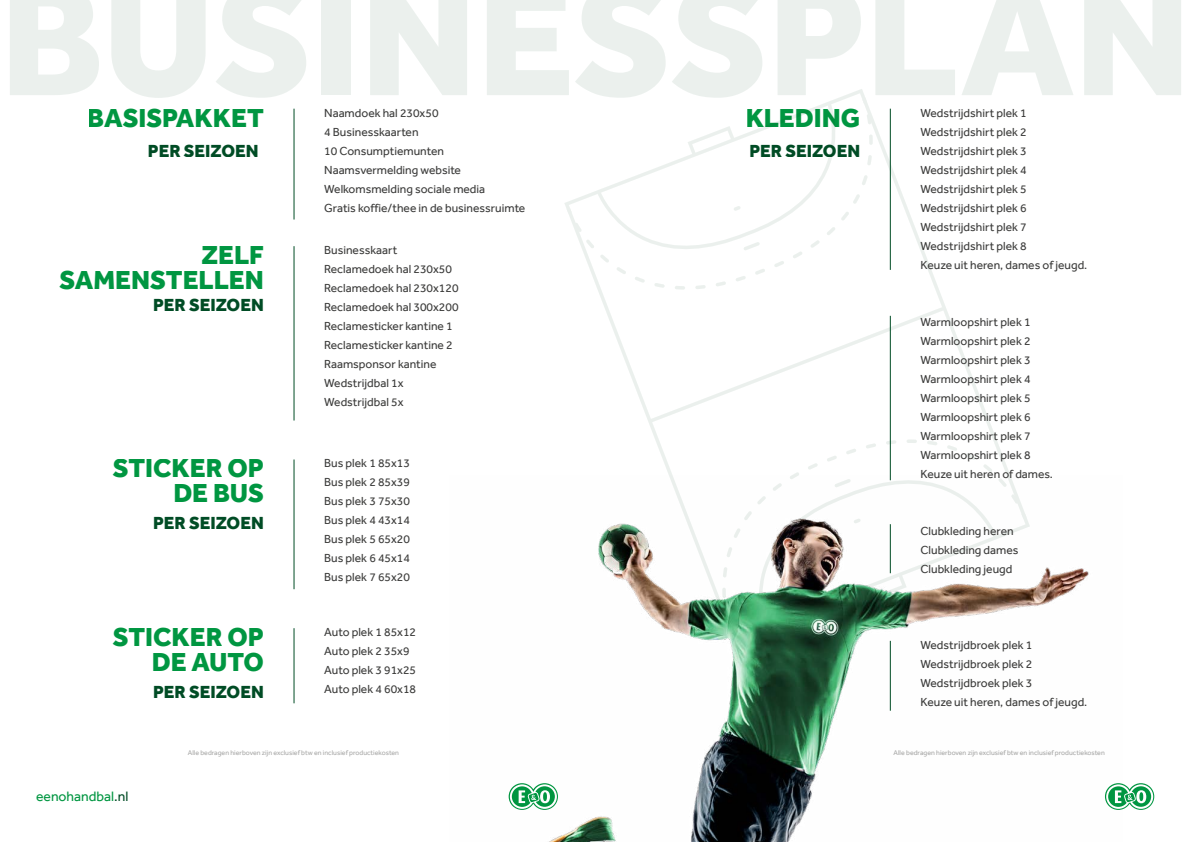
<style>
.page{position:relative;width:1191px;height:842px;background:#fff}
.page>*{position:absolute;margin:0;border:0;box-sizing:border-box;transform-origin:0 0}
.t1{font:800 26.8px/25px "Effra";color:#009641;text-align:right}
.t2{font:800 18px "Effra";color:#004c25}
.t3{font:14px "Effra";color:#009641}
.t4{font:12px/19px "Effra";color:#3c3c3b}
.t5{font:7px "Effra";color:#a8a8a7}
.s1{color:#004c25}
</style>
<div class="page">
<hr style="left:293px;top:109px;width:1px;height:110px;background:#004c25">
<hr style="left:293px;top:246px;width:1px;height:174px;background:#004c25">
<hr style="left:293px;top:459px;width:1px;height:130px;background:#004c25">
<hr style="left:293px;top:628px;width:1px;height:75px;background:#004c25">
<svg style="left:564px;top:89px;width:432px;height:387px"></svg>
<svg style="left:649px;top:307px;width:296px;height:116px"></svg>
<svg style="left:566px;top:207px;width:6px;height:7px"></svg>
<svg style="left:574px;top:114px;width:298px;height:176px"></svg>
<svg style="left:862px;top:97px;width:5px;height:7px"></svg>
<svg style="left:597px;top:103px;width:242px;height:150px"></svg>
<svg style="left:722px;top:439px;width:289px;height:37px"></svg>
<svg style="left:1123px;top:783px;width:31px;height:27px"></svg>
<hr style="left:889px;top:109px;width:1px;height:161px;background:#004c25">
<hr style="left:889px;top:316px;width:1px;height:164px;background:#004c25">
<img style="left:508px;top:476px;width:615px;height:366px">
<h1 class="t1" style="left:88px;top:105px;width:177px">BASISPAKKET</h1>
<h2 class="t2" style="left:148px;top:140px;width:112px">PER SEIZOEN</h2>
<p class="t4" style="left:324px;top:103px;width:203px">Naamdoek hal 230x50<br>4 Businesskaarten<br>10 Consumptiemunten<br>Naamsvermelding website<br>Welkomsmelding sociale media<br>Gratis koffie/thee in de businessruimte</p>
<h1 class="t1" style="left:60px;top:242px;width:206px">ZELF<br>SAMENSTELLEN</h1>
<h2 class="t2" style="left:153px;top:294px;width:112px">PER SEIZOEN</h2>
<p class="t4" style="left:324px;top:241px;width:136px">Businesskaart<br>Reclamedoek hal 230x50<br>Reclamedoek hal 230x120<br>Reclamedoek hal 300x200<br>Reclamesticker kantine 1<br>Reclamesticker kantine 2<br>Raamsponsor kantine<br>Wedstrijdbal 1x<br>Wedstrijdbal 5x</p>
<h1 class="t1" style="left:113px;top:456px;width:153px">STICKER OP<br>DE BUS</h1>
<h2 class="t2" style="left:153px;top:513px;width:112px">PER SEIZOEN</h2>
<p class="t4" style="left:324px;top:454px;width:87px;text-align:justify">Bus plek 1 85x13<br>Bus plek 2 85x39<br>Bus plek 3 75x30<br>Bus plek 4 43x14<br>Bus plek 5 65x20<br>Bus plek 6 45x14<br>Bus plek 7 65x20</p>
<h1 class="t1" style="left:113px;top:624px;width:153px">STICKER OP<br>DE AUTO</h1>
<h2 class="t2" style="left:153px;top:681px;width:112px">PER SEIZOEN</h2>
<p class="t4" style="left:324px;top:622px;width:93px">Auto plek 1 85x12<br>Auto plek 2 35x9<br>Auto plek 3 91x25<br>Auto plek 4 60x18</p>
<p class="t3" style="left:36px;top:788px;width:94px">eenohandbal<span class="s1">.nl</span></p>
<p class="t5" style="left:188px;top:749px;width:213px">Alle bedragen hierboven zijn exclusief btw en inclusief productiekosten</p>
<h1 class="t1" style="left:745px;top:105px;width:116px">KLEDING</h1>
<h2 class="t2" style="left:749px;top:140px;width:112px">PER SEIZOEN</h2>
<p class="t4" style="left:920px;top:103px;width:168px">Wedstrijdshirt plek 1<br>Wedstrijdshirt plek 2<br>Wedstrijdshirt plek 3<br>Wedstrijdshirt plek 4<br>Wedstrijdshirt plek 5<br>Wedstrijdshirt plek 6<br>Wedstrijdshirt plek 7<br>Wedstrijdshirt plek 8<br>Keuze uit heren, dames of jeugd.</p>
<p class="t4" style="left:920px;top:312px;width:134px">Warmloopshirt plek 1<br>Warmloopshirt plek 2<br>Warmloopshirt plek 3<br>Warmloopshirt plek 4<br>Warmloopshirt plek 5<br>Warmloopshirt plek 6<br>Warmloopshirt plek 7<br>Warmloopshirt plek 8<br>Keuze uit heren of dames.</p>
<p class="t4" style="left:920px;top:521px;width:100px">Clubkleding heren<br>Clubkleding dames<br>Clubkleding jeugd</p>
<p class="t4" style="left:920px;top:635px;width:168px">Wedstrijdbroek plek 1<br>Wedstrijdbroek plek 2<br>Wedstrijdbroek plek 3<br>Keuze uit heren, dames of jeugd.</p>
<p class="t5" style="left:893px;top:749px;width:213px">Alle bedragen hierboven zijn exclusief btw en inclusief productiekosten</p>
</div>
